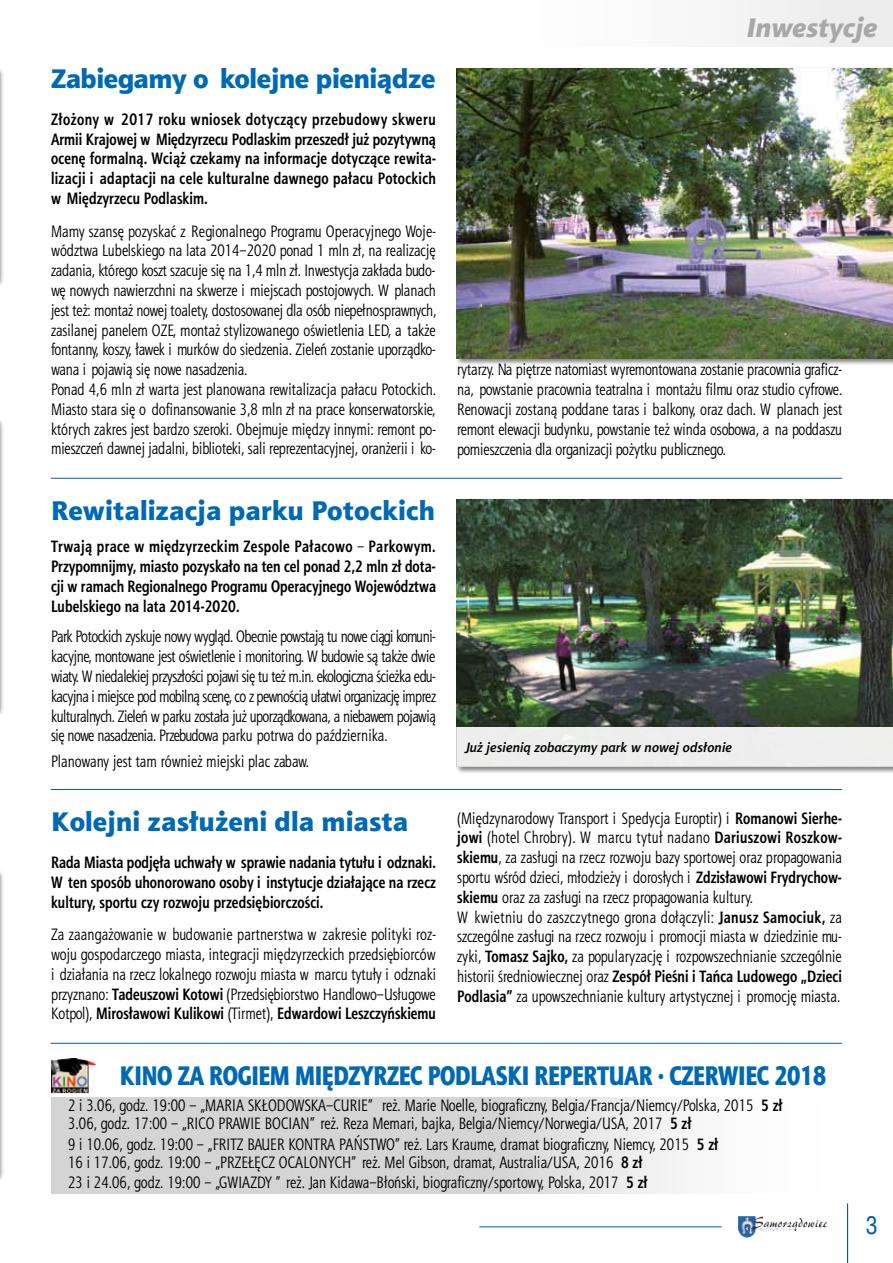
<style>
.page{position:relative;width:893px;height:1263px;background:#fff}
.page>*{position:absolute;margin:0;border:0;box-sizing:border-box;transform-origin:0 0}
.t1{font:27px "Aerton EFN Black";letter-spacing:.01em;color:#0069b4}
.t2{font:27px "Aerton Cnd EFN Black";letter-spacing:-.01em;color:#0069b4}
.t3{font:italic 27px "Aerton EFN Black";color:#a8a8a7}
.t4{font:25.5px "Arial Narrow";color:#005ba6}
.t5{font:23.85px "Aerton EFN Black";color:#0069b4;scale:.96 1}
.t6{font:16.5px/19.8px "Aerton Cnd EFN";letter-spacing:.005em;color:#000}
.t7{font:700 16.5px/19.8px "Aerton Cnd EFN";letter-spacing:.01em;color:#000;text-align:justify}
.t8{font:italic 700 13.5px "Aerton EFN";letter-spacing:.01em;color:#000}
.s1{font-weight:400}
.s2{font-weight:700}
.s3{font-family:"Arial";font-weight:700}
</style>
<div class="page">
<div style="left:448px;top:0;width:445px;height:47px;background:#f9f9f9"></div>
<hr style="left:847px;top:1203px;width:1px;height:60px;background:#005ba6">
<img style="left:739px;top:1216px;width:89px;height:21px">
<hr style="left:479px;top:1226px;width:243px;height:1px;background:#005ba6">
<img style="left:51px;top:1058px;width:45px;height:35px">
<svg style="left:51px;top:1097px;width:626px;height:96px;background:#d9d9d9"></svg>
<hr style="left:0;top:869px;width:4px;height:313px;background:#000;opacity:.5">
<img style="left:0;top:869px;width:1px;height:304px">
<hr style="left:51px;top:478px;width:791px;height:1px;background:#005da9">
<hr style="left:51px;top:789px;width:791px;height:1px;background:#005da9">
<hr style="left:51px;top:1043px;width:791px;height:1px;background:#005da9">
<hr style="left:0;top:67px;width:4px;height:220px;background:#000;opacity:.5">
<img style="left:0;top:68px;width:1px;height:210px">
<hr style="left:0;top:418px;width:4px;height:298px;background:#000;opacity:.5">
<img style="left:0;top:419px;width:1px;height:288px">
<div style="left:455px;top:66px;width:438px;height:301px;background:#000;opacity:.5"></div>
<img style="left:457px;top:68px;width:436px;height:291px">
<div style="left:455px;top:497px;width:438px;height:277px;background:#000;opacity:.5"></div>
<img style="left:457px;top:499px;width:436px;height:228px">
<hr style="left:0;top:239px;width:1px;height:40px;background:#fff">
<div style="left:457px;top:727px;width:436px;height:39px;background:#edeeed"></div>
<h1 class="t1" style="left:51px;top:62px;width:386px">Zabiegamy o kolejne pieniądze</h1>
<p class="t7" style="left:51px;top:109px;width:386px">Złożony w 2017 roku wniosek dotyczący przebudowy skweru Armii Krajowej w Międzyrzecu Podlaskim przeszedł już pozytywną ocenę formalną. Wciąż czekamy na informacje dotyczące rewita&shy;lizacji i adaptacji na cele kulturalne dawnego pałacu Potockich w Międzyrzecu Podlaskim.</p>
<p class="t6" style="left:51px;top:221px;width:387px">Mamy szansę pozyskać z Regionalnego Programu Operacyjnego Woje&shy;wództwa Lubelskiego na lata 2014–2020 ponad 1 mln zł, na realizację zadania, którego koszt szacuje się na 1,4 mln zł. Inwestycja zakłada budo&shy;wę nowych nawierzchni na skwerze i miejscach postojowych. W planach jest też: montaż nowej toalety, dostosowanej dla osób niepełnosprawnych, zasilanej panelem OZE, montaż stylizowanego oświetlenia LED, a także fontanny, koszy, ławek i murków do siedzenia. Zieleń zostanie uporządko&shy;wana i pojawią się nowe nasadzenia.<br>Ponad 4,6 mln zł warta jest planowana rewitalizacja pałacu Potockich.<br>Miasto stara się o dofinansowanie 3,8 mln zł na prace konserwatorskie, których zakres jest bardzo szeroki. Obejmuje między innymi: remont po&shy;mieszczeń dawnej jadalni, biblioteki, sali reprezentacyjnej, oranżerii i ko-</p>
<h1 class="t1" style="left:51px;top:494px;width:385px">Rewitalizacja parku Potockich</h1>
<p class="t7" style="left:51px;top:537px;width:386px">Trwają prace w międzyrzeckim Zespole Pałacowo <span class="s1">–</span> Parkowym.<br>Przypomnijmy, miasto pozyskało na ten cel ponad 2,2 mln zł dota&shy;cji w ramach Regionalnego Programu Operacyjnego Województwa Lubelskiego na lata 2014-2020.</p>
<p class="t6" style="left:51px;top:627px;width:386px;text-align:justify">Park Potockich zyskuje nowy wygląd. Obecnie powstają tu nowe ciągi komuni&shy;kacyjne, montowane jest oświetlenie i monitoring. W budowie są także dwie wiaty. W niedalekiej przyszłości pojawi się tu też m.in. ekologiczna ścieżka edu&shy;kacyjna i miejsce pod mobilną scenę, co z pewnością ułatwi organizację imprez kulturalnych. Zieleń w parku została już uporządkowana, a niebawem pojawią się nowe nasadzenia. Przebudowa parku potrwa do października.</p>
<p class="t6" style="left:51px;top:752px;width:260px">Planowany jest tam również miejski plac zabaw.</p>
<h1 class="t1" style="left:51px;top:805px;width:359px">Kolejni zasłużeni dla miasta</h1>
<p class="t7" style="left:51px;top:852px;width:387px">Rada Miasta podjęła uchwały w sprawie nadania tytułu i odznaki.<br>W ten sposób uhonorowano osoby i instytucje działające na rzecz kultury, sportu czy rozwoju przedsiębiorczości.</p>
<p class="t6" style="left:51px;top:924px;width:387px;text-align:justify">Za zaangażowanie w budowanie partnerstwa w zakresie polityki roz&shy;woju gospodarczego miasta, integracji międzyrzeckich przedsiębiorców i działania na rzecz lokalnego rozwoju miasta w marcu tytuły i odznaki przyznano: <span class="s2">Tadeuszowi Kotowi</span> (Przedsiębiorstwo Handlowo–Usługowe Kotpol), <span class="s2">Mirosławowi Kulikowi</span> (Tirmet), <span class="s2">Edwardowi Leszczyńskiemu</span></p>
<h1 class="t3" style="left:746px;top:11px;width:132px">Inwestycje</h1>
<p class="t6" style="left:457px;top:360px;width:387px;text-align:justify">rytarzy. Na piętrze natomiast wyremontowana zostanie pracownia graficz&shy;na, powstanie pracownia teatralna i montażu filmu oraz studio cyfrowe.<br>Renowacji zostaną poddane taras i balkony, oraz dach. W planach jest remont elewacji budynku, powstanie też winda osobowa, a na poddaszu pomieszczenia dla organizacji pożytku publicznego.</p>
<p class="t8" style="left:465px;top:739px;width:268px">Już jesienią zobaczymy park w nowej odsłonie</p>
<p class="t6" style="left:457px;top:808px;width:386px">(Międzynarodowy Transport i Spedycja Europtir) i <span class="s2">Romanowi Sierhe&shy;jowi</span> (hotel Chrobry). W marcu tytuł nadano <span class="s2">Dariuszowi Roszkow&shy;skiemu</span>, za zasługi na rzecz rozwoju bazy sportowej oraz propagowania sportu wśród dzieci, młodzieży i dorosłych i <span class="s2">Zdzisławowi Frydrychow&shy;skiemu</span> oraz za zasługi na rzecz propagowania kultury.<br>W kwietniu do zaszczytnego grona dołączyli: <span class="s2">Janusz Samociuk,</span> za szczególne zasługi na rzecz rozwoju i promocji miasta w dziedzinie mu&shy;zyki, <span class="s2">Tomasz Sajko,</span> za popularyzację i rozpowszechnianie szczególnie historii średniowiecznej oraz <span class="s2">Zespół Pieśni i Tańca Ludowego „Dzieci Podlasia”</span> za upowszechnianie kultury artystycznej i promocję miasta.</p>
<h1 class="t2" style="left:120px;top:1059px;width:708px">KINO ZA ROGIEM MIĘDZYRZEC PODLASKI REPERTUAR . CZERWIEC 2018</h1>
<p class="t6" style="left:68px;top:1097px;width:716px;line-height:18px">2 i 3.06, godz. 19:00 – „MARIA SKŁODOWSKA–CURIE” reż. Marie Noelle, biograficzny, Belgia/Francja/Niemcy/Polska, 2015 <span class="s2">5 zł<br></span>3.06, godz. 17:00 – „RICO PRAWIE BOCIAN” reż. Reza Memari, bajka, Belgia/Niemcy/Norwegia/USA, 2017 <span class="s2">5 zł</span></p>
<p class="t6" style="left:68px;top:1135px;width:652px;line-height:18px">9 i 10.06, godz. 19:00 – „FRITZ BAUER KONTRA PAŃSTWO” reż. Lars Kraume, dramat biograficzny, Niemcy, 2015 <span class="s2">5 zł<br></span>16 i 17.06, godz. 19:00 – „PRZEŁĘCZ OCALONYCH” reż. Mel Gibson, dramat, Australia/USA, 2016 <span class="s2">8 zł</span></p>
<p class="t6" style="left:68px;top:1172px;width:581px">23 i 24.06, godz. 19:00 – „GWIAZDY ” reż. Jan Kidawa–Błoński, biograficzny/sportowy, Polska, 2017 <span class="s2">5 zł</span></p>
<h3 class="t5" style="left:123px;top:1061px;width:516px">REPERTUAR KINA ZA ROGIEM <span class="s3">●</span> MARZEC 2018</h3>
<h2 class="t4" style="left:865px;top:1207px;width:13px">3</h2>
</div>
